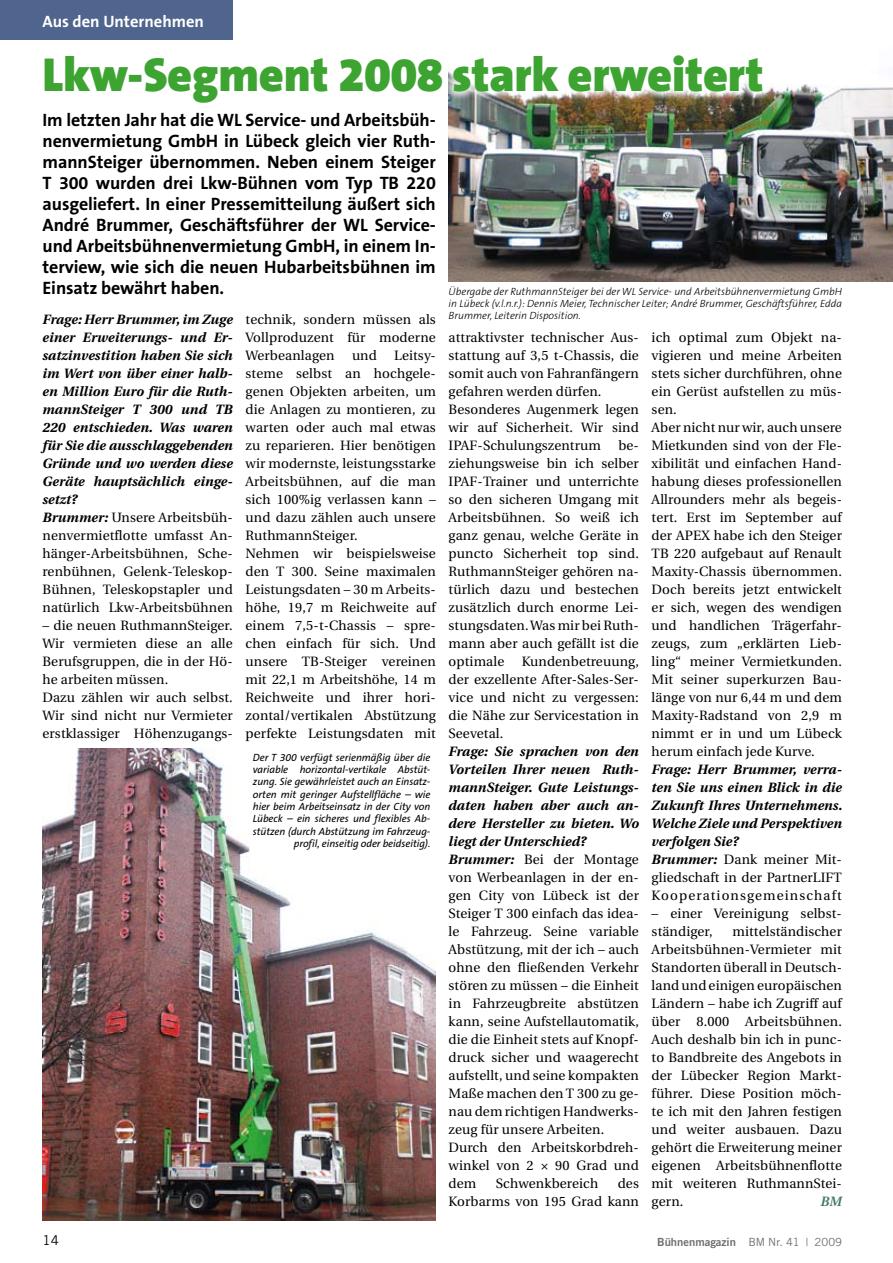
<style>
.page{position:relative;width:893px;height:1263px;background:#fff}
.page>*{position:absolute;margin:0;border:0;box-sizing:border-box;transform-origin:0 0}
.t1{font:900 48px "The Sans B9";letter-spacing:-.005em;color:#3da432}
.t2{font:700 18px/21px "The Sans B7";letter-spacing:-.005em;color:#000;text-align:justify}
.t3{font:700 16.5px "The Sans B7";color:#fff}
.t4{font:13.5px/18px "Utopia";letter-spacing:.01em;color:#000}
.t5{font:italic 700 13.5px/18px "Utopia";letter-spacing:.01em;color:#000}
.t6{font:13.5px "Trade Gothic";color:#000}
.t7{font:italic 600 13.5px "Utopia";color:#3f765e}
.t8{font:11.25px "Trade Gothic Bold Two";color:#6f6f6e}
.t9{font:italic 10.5px/12.3px "The Sans B5 Plain";letter-spacing:-.005em;color:#000;text-align:right}
.t10{font:italic 300 10.5px/12.3px "The Sans B3";color:#000;text-align:justify}
.s1{font-weight:400;font-style:normal}
.s2{font-weight:700;font-style:italic}
.s3{font-family:"Trade Gothic"}
</style>
<div class="page">
<div style="left:0;top:0;width:233px;height:39px;background:#50658d"></div>
<img style="left:449px;top:84px;width:444px;height:197px">
<div style="left:34px;top:44px;width:737px;height:67px;background:#fff"></div>
<img style="left:43px;top:749px;width:393px;height:471px">
<p class="t3" style="left:43px;top:13px;width:163px">Aus den Unternehmen</p>
<h1 class="t1" style="left:43px;top:49px;width:723px">Lkw-Segment 2008 stark erweitert</h1>
<p class="t2" style="left:43px;top:110px;width:395px">Im letzten Jahr hat die WL Service- und Arbeitsbüh&shy;nenvermietung GmbH in Lübeck gleich vier Ruth&shy;mannSteiger übernommen. Neben einem Steiger T 300 wurden drei Lkw-Bühnen vom Typ TB 220 ausgeliefert. In einer Pressemitteilung äußert sich André Brummer, Geschäftsführer der WL Service&shy;und Arbeitsbühnenvermietung GmbH, in einem In&shy;terview, wie sich die neuen Hubarbeitsbühnen im Einsatz bewährt haben.</p>
<p class="t10" style="left:449px;top:285px;width:395px">Übergabe der RuthmannSteiger bei der WL Service- und Arbeitsbühnenvermietung GmbH in Lübeck (v.l.n.r.): Dennis Meier, Technischer Leiter; André Brummer, Geschäftsführer, Edda Brummer, Leiterin Disposition.</p>
<p class="t4" style="left:246px;top:311px;width:192px;text-align:justify">technik, sondern müssen als Vollproduzent für moderne Werbeanlagen</p>
<p class="t5" style="left:43px;top:311px;width:192px">Frage: Herr Brummer, im Zuge einer Erweiterungs- und Er&shy;satzinvestition haben Sie sich im Wert von über einer halb&shy;en Million Euro für die Ruth&shy;mannSteiger T 300 und TB<br>220 entschieden. Was waren für Sie die ausschlaggebenden<br>Gründe und wo werden diese<br>Geräte hauptsächlich einge&shy;setzt?<br>Brummer: <span class="s1">Unsere Arbeitsbüh&shy;nenvermietflotte umfasst An&shy;hänger-Arbeitsbühnen, Sche&shy;renbühnen, Gelenk-Teleskop-<br>Bühnen, Teleskopstapler und natürlich Lkw-Arbeitsbühnen</span></p>
<p class="t4" style="left:43px;top:617px;width:192px">– die neuen RuthmannSteiger.<br>Wir vermieten diese an alle<br>Berufsgruppen, die in der Hö&shy;he arbeiten müssen.<br>Dazu zählen wir auch selbst.<br>Wir sind nicht nur Vermieter erstklassiger Höhenzugangs-</p>
<p class="t4" style="left:652px;top:328px;width:192px">ich optimal zum Objekt na&shy;vigieren und meine Arbeiten stets sicher durchführen, ohne ein Gerüst aufstellen zu müs&shy;sen.<br>Aber nicht nur wir, auch unsere<br>Mietkunden sind von der Fle&shy;xibilität und einfachen Hand&shy;habung dieses professionellen<br>Allrounders mehr als begeis&shy;tert. Erst im September auf der APEX habe ich den Steiger<br>TB 220 aufgebaut auf Renault<br>Maxity-Chassis übernommen.<br>Doch bereits jetzt entwickelt er sich, wegen des wendigen und handlichen Trägerfahr&shy;zeugs, zum „erklärten Lieb&shy;ling“ meiner Vermietkunden.<br>Mit seiner superkurzen Bau&shy;länge von nur 6,44 m und dem<br>Maxity-Radstand von 2,9 m nimmt er in und um Lübeck herum einfach jede Kurve.</p>
<p class="t5" style="left:652px;top:760px;width:192px">Frage: Herr Brummer, verra&shy;ten Sie uns einen Blick in die<br>Zukunft Ihres Unternehmens.<br>Welche Ziele und Perspektiven verfolgen Sie?<br>Brummer: <span class="s1">Dank meiner Mit&shy;gliedschaft in der PartnerLIFT<br>Kooperationsgemeinschaft</span></p>
<p class="t4" style="left:652px;top:904px;width:192px">– einer Vereinigung selbst&shy;ständiger,</p>
<p class="t4" style="left:449px;top:328px;width:192px">attraktivster technischer Aus&shy;stattung auf 3,5 t-Chassis, die somit auch von Fahranfängern gefahren werden dürfen.<br>Besonderes Augenmerk legen wir auf Sicherheit. Wir sind<br>IPAF-Schulungszentrum</p>
<p class="t4" style="left:352px;top:347px;width:26px">und</p>
<p class="t4" style="left:246px;top:347px;width:192px;text-indent:149px">Leitsy&shy;steme selbst an hochgele&shy;genen Objekten arbeiten, um die Anlagen zu montieren, zu warten oder auch mal etwas zu reparieren. Hier benötigen wir modernste, leistungsstarke<br>Arbeitsbühnen, auf die man sich 100%ig verlassen kann – und dazu zählen auch unsere<br>RuthmannSteiger.<br>Nehmen wir beispielsweise den T 300. Seine maximalen<br>Leistungsdaten – 30 m Arbeits&shy;höhe, 19,7 m Reichweite auf einem 7,5-t-Chassis – spre&shy;chen einfach für sich. Und unsere TB-Steiger vereinen mit 22,1 m Arbeitshöhe, 14 m<br>Reichweite und ihrer hori&shy;zontal/vertikalen Abstützung perfekte Leistungsdaten mit</p>
<p class="t4" style="left:449px;top:436px;width:192px;text-align:justify;text-indent:170px">be&shy;ziehungsweise bin ich selber IPAF-Trainer und unterrichte so den sicheren Umgang mit Arbeitsbühnen. So weiß ich ganz genau, welche Geräte in puncto Sicherheit top sind.<br>RuthmannSteiger gehören na&shy;türlich dazu und bestechen zusätzlich durch enorme Lei&shy;stungsdaten. Was mir bei Ruth&shy;mann aber auch gefällt ist die optimale</p>
<p class="t4" style="left:449px;top:652px;width:192px;text-align:justify;text-indent:73px">Kundenbetreuung, der exzellente After-Sales-Ser&shy;vice und nicht zu vergessen: die Nähe zur Servicestation in Seevetal.</p>
<p class="t4" style="left:449px;top:742px;width:192px"><span class="s2">Frage: Sie sprachen von den<br>Vorteilen Ihrer neuen Ruth&shy;mannSteiger. Gute Leistungs&shy;daten haben aber auch an&shy;dere Hersteller zu bieten. Wo liegt der Unterschied?<br>Brummer:</span> Bei der Montage von Werbeanlagen in der en&shy;gen City von Lübeck ist der<br>Steiger T 300 einfach das idea&shy;le Fahrzeug. Seine variable<br>Abstützung, mit der ich – auch ohne den fließenden Verkehr stören zu müssen – die Einheit in Fahrzeugbreite abstützen kann, seine Aufstellautomatik, die die Einheit stets auf Knopf&shy;druck sicher und waagerecht aufstellt, und seine kompakten<br>Maße machen den T 300 zu ge&shy;nau dem richtigen Handwerks&shy;zeug für unsere Arbeiten.<br>Durch den Arbeitskorbdreh&shy;winkel von 2 × 90 Grad und dem</p>
<p class="t9" style="left:253px;top:751px;width:179px">Der T 300 verfügt serienmäßig über die variable horizontal-vertikale Abstüt&shy;zung. Sie gewährleistet auch an Einsatz&shy;orten mit geringer Aufstellfläche – wie hier beim Arbeitseinsatz in der City von Lübeck – ein sicheres und flexibles Ab&shy;stützen (durch Abstützung im Fahrzeug&shy;profil, einseitig oder beidseitig).</p>
<p class="t4" style="left:652px;top:922px;width:192px;text-align:justify;text-indent:81px">mittelständischer Arbeitsbühnen-Vermieter mit Standorten überall in Deutsch&shy;land und einigen europäischen Ländern – habe ich Zugriff auf über 8.000 Arbeitsbühnen.<br>Auch deshalb bin ich in punc&shy;to Bandbreite des Angebots in der Lübecker Region Markt&shy;führer. Diese Position möch&shy;te ich mit den Jahren festigen und weiter ausbauen. Dazu gehört die Erweiterung meiner eigenen Arbeitsbühnenflotte mit weiteren RuthmannStei&shy;gern.</p>
<p class="t4" style="left:449px;top:1174px;width:192px;text-align:right">des<br>Korbarms von 195 Grad kann</p>
<p class="t4" style="left:496px;top:1174px;width:104px">Schwenkbereich</p>
<p class="t7" style="left:820px;top:1193px;width:23px">BM</p>
<p class="t6" style="left:43px;top:1232px;width:18px">14</p>
<p class="t8" style="left:657px;top:1235px;width:186px">Bühnenmagazin <span class="s3">BM Nr. 41 | 2009</span></p>
</div>
